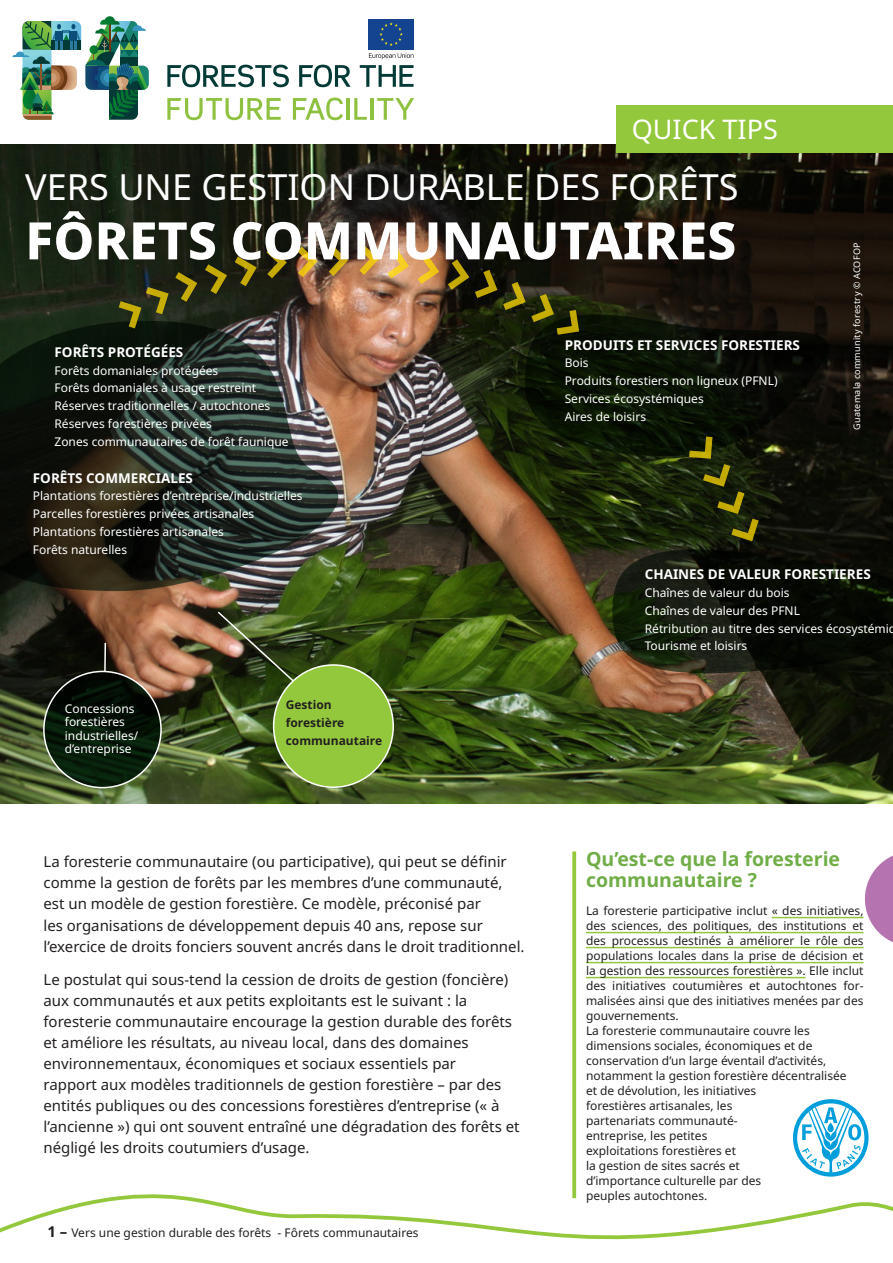
<style>
.page{position:relative;width:893px;height:1263px;background:#fff}
.page>*{position:absolute;margin:0;border:0;box-sizing:border-box;transform-origin:0 0}
.t1{font:800 51.75px "Noto Sans";color:#fff}
.t2{font:36px "Noto Sans";color:#fff}
.t3{font:27px "Noto Sans";color:#fff}
.t4{font:700 19.5px/21px "Noto Sans";color:#70ad47}
.t5{font:15px/21px "Noto Sans";color:#231f20}
.t6{font:700 13.5px "Noto Sans";color:#fff}
.t7{font:12px/15px "Noto Sans";color:#231f20;text-align:justify}
.t8{font:12px/13.5px "Noto Sans";color:#fff}
.t9{font:700 12px "Noto Sans";color:#231f20}
.t10{font:9px "Noto Sans";letter-spacing:.025em;color:#fff}
.s1{font-weight:700;font-size:15px}
</style>
<div class="page">
<img style="left:0;top:145px;width:893px;height:658px">
<svg style="left:12px;top:16px;width:137px;height:104px"></svg>
<div style="left:23px;top:114px;width:29px;height:6px;background:#91552c"></div>
<hr style="left:23px;top:114px;width:29px;height:2px;background:#cc9d76">
<svg style="left:167px;top:65px;width:122px;height:22px"></svg>
<svg style="left:299px;top:65px;width:52px;height:22px"></svg>
<svg style="left:360px;top:65px;width:54px;height:22px"></svg>
<svg style="left:167px;top:98px;width:114px;height:22px"></svg>
<svg style="left:293px;top:98px;width:50px;height:22px"></svg>
<hr style="left:347px;top:98px;width:3px;height:22px;background:#8ec13f">
<svg style="left:354px;top:98px;width:13px;height:22px"></svg>
<hr style="left:371px;top:98px;width:3px;height:22px;background:#8ec13f">
<svg style="left:377px;top:98px;width:37px;height:22px"></svg>
<svg style="left:369px;top:53px;width:44px;height:6px"></svg>
<div style="left:368px;top:19px;width:46px;height:31px;background:#14438f"></div>
<svg style="left:379px;top:22px;width:24px;height:24px"></svg>
<hr style="left:772px;top:917px;width:91px;height:1px;background:#94c83c">
<hr style="left:586px;top:932px;width:277px;height:1px;background:#94c83c">
<hr style="left:586px;top:947px;width:277px;height:1px;background:#94c83c">
<hr style="left:586px;top:962px;width:277px;height:1px;background:#94c83c">
<hr style="left:586px;top:977px;width:220px;height:1px;background:#94c83c">
<img style="left:0;top:319px;width:340px;height:272px">
<svg style="left:612px;top:548px;width:281px;height:127px;background:#13160b"></svg>
<img style="left:216px;top:610px;width:80px;height:73px">
<hr style="left:104px;top:643px;width:2px;height:28px;background:#fff">
<svg style="left:44px;top:671px;width:117px;height:117px;background:#0a1a0c"></svg>
<div style="left:43px;top:671px;width:119px;height:117px;border:2px solid #fff;border-radius:50%"></div>
<div style="left:274px;top:665px;width:119px;height:122px;background:#94c83c;border-radius:50%"></div>
<div style="left:273px;top:664px;width:121px;height:124px;border:2px solid #fff;border-radius:50%"></div>
<svg style="left:793px;top:1099px;width:75px;height:55px"></svg>
<svg style="left:572px;top:851px;width:4px;height:303px"></svg>
<div style="left:617px;top:106px;width:276px;height:47px;background:#94c83c"></div>
<svg style="left:0;top:1154px;width:893px;height:86px"></svg>
<svg style="left:503px;top:282px;width:327px;height:259px;background:#1a1d09"></svg>
<svg style="left:475px;top:270px;width:22px;height:28px"></svg>
<svg style="left:448px;top:259px;width:21px;height:31px"></svg>
<svg style="left:418px;top:254px;width:21px;height:30px"></svg>
<svg style="left:387px;top:248px;width:22px;height:31px"></svg>
<svg style="left:359px;top:244px;width:20px;height:31px"></svg>
<svg style="left:328px;top:245px;width:20px;height:31px"></svg>
<svg style="left:297px;top:246px;width:21px;height:31px"></svg>
<svg style="left:266px;top:248px;width:21px;height:30px"></svg>
<svg style="left:235px;top:257px;width:22px;height:29px"></svg>
<svg style="left:205px;top:264px;width:22px;height:30px"></svg>
<svg style="left:175px;top:272px;width:22px;height:30px"></svg>
<svg style="left:119px;top:287px;width:50px;height:41px;background:#454615"></svg>
<svg style="left:865px;top:855px;width:28px;height:88px"></svg>
<p class="t3" style="left:632px;top:114px;width:148px">QUICK TIPS</p>
<p class="t2" style="left:25px;top:166px;width:715px">VERS UNE GESTION DURABLE DES FORÊTS</p>
<p class="t1" style="left:25px;top:211px;width:713px">FÔRETS COMMUNAUTAIRES</p>
<p class="t6" style="left:55px;top:344px;width:130px">FORÊTS PROTÉGÉES</p>
<p class="t8" style="left:55px;top:364px;width:165px">Forêts domaniales protégées</p>
<p class="t8" style="left:55px;top:382px;width:203px">Forêts domaniales à usage restreint</p>
<p class="t8" style="left:55px;top:399px;width:217px">Réserves traditionnelles / autochtones</p>
<p class="t8" style="left:55px;top:417px;width:159px">Réserves forestières privées</p>
<p class="t8" style="left:55px;top:435px;width:236px">Zones communautaires de forêt faunique</p>
<p class="t6" style="left:33px;top:470px;width:162px">FORÊTS COMMERCIALES</p>
<p class="t8" style="left:33px;top:489px;width:271px">Plantations forestières d’entreprise/industrielles</p>
<p class="t8" style="left:33px;top:507px;width:223px">Parcelles forestières privées artisanales</p>
<p class="t8" style="left:33px;top:525px;width:193px">Plantations forestières artisanales</p>
<p class="t8" style="left:33px;top:543px;width:96px">Forêts naturelles</p>
<p class="t6" style="left:565px;top:337px;width:237px">PRODUITS ET SERVICES FORESTIERS</p>
<p class="t8" style="left:565px;top:357px;width:25px">Bois</p>
<p class="t8" style="left:565px;top:374px;width:214px">Produits forestiers non ligneux (PFNL)</p>
<p class="t8" style="left:565px;top:392px;width:141px">Services écosystémiques</p>
<p class="t8" style="left:565px;top:410px;width:83px">Aires de loisirs</p>
<p class="t10" style="left:852px;top:430px;width:189px;rotate:-90deg">Guatemala community forestry © ACOFOP</p>
<p class="t8" style="left:65px;top:702px;width:75px">Concessions forestières industrielles/ d’entreprise</p>
<p class="t9" style="left:286px;top:698px;width:47px">Gestion</p>
<p class="t9" style="left:286px;top:716px;width:60px">forestière</p>
<p class="t9" style="left:286px;top:734px;width:98px">communautaire</p>
<p class="t5" style="left:43px;top:852px;width:483px">La foresterie communautaire (ou participative), qui peut se définir comme la gestion de forêts par les membres d’une communauté, est un modèle de gestion forestière. Ce modèle, préconisé par<br>les organisations de développement depuis 40 ans, repose sur l’exercice de droits fonciers souvent ancrés dans le droit traditionnel.</p>
<p class="t5" style="left:43px;top:969px;width:478px">Le postulat qui sous-tend la cession de droits de gestion (foncière) aux communautés et aux petits exploitants est le suivant : la foresterie communautaire encourage la gestion durable des forêts et améliore les résultats, au niveau local, dans des domaines environnementaux, économiques et sociaux essentiels par<br>rapport aux modèles traditionnels de gestion forestière – par des entités publiques ou des concessions forestières d’entreprise (« à l’ancienne ») qui ont souvent entraîné une dégradation des forêts et négligé les droits coutumiers d’usage.</p>
<p class="t7" style="left:47px;top:1225px;width:373px"><span class="s1">1 –</span> Vers une gestion durable des forêts - Fôrets communautaires</p>
<p class="t6" style="left:645px;top:567px;width:228px">CHAINES DE VALEUR FORESTIERES</p>
<p class="t8" style="left:645px;top:586px;width:146px">Chaînes de valeur du bois</p>
<p class="t8" style="left:645px;top:604px;width:157px">Chaînes de valeur des PFNL</p>
<p class="t8" style="left:645px;top:622px;width:253px">Rétribution au titre des services écosystémiq</p>
<p class="t8" style="left:645px;top:639px;width:104px">Tourisme et loisirs</p>
<p class="t4" style="left:586px;top:848px;width:256px">Qu’est-ce que la foresterie communautaire ?</p>
<p class="t7" style="left:586px;top:903px;width:279px">La foresterie participative inclut « des initiatives, des sciences, des politiques, des institutions et des processus destinés à améliorer le rôle des populations locales dans la prise de décision et la gestion des ressources forestières ». Elle inclut des initiatives coutumières et autochtones for&shy;malisées ainsi que des initiatives menées par des gouvernements.</p>
<p class="t7" style="left:586px;top:1023px;width:262px;text-align:left">La foresterie communautaire couvre les dimensions sociales, économiques et de conservation d’un large éventail d’activités, notamment la gestion forestière décentralisée et de dévolution, les initiatives<br>forestières artisanales, les<br>partenariats communauté-<br>entreprise, les petites<br>exploitations forestières et<br>la gestion de sites sacrés et<br>d’importance culturelle par des<br>peuples autochtones.</p>
</div>
